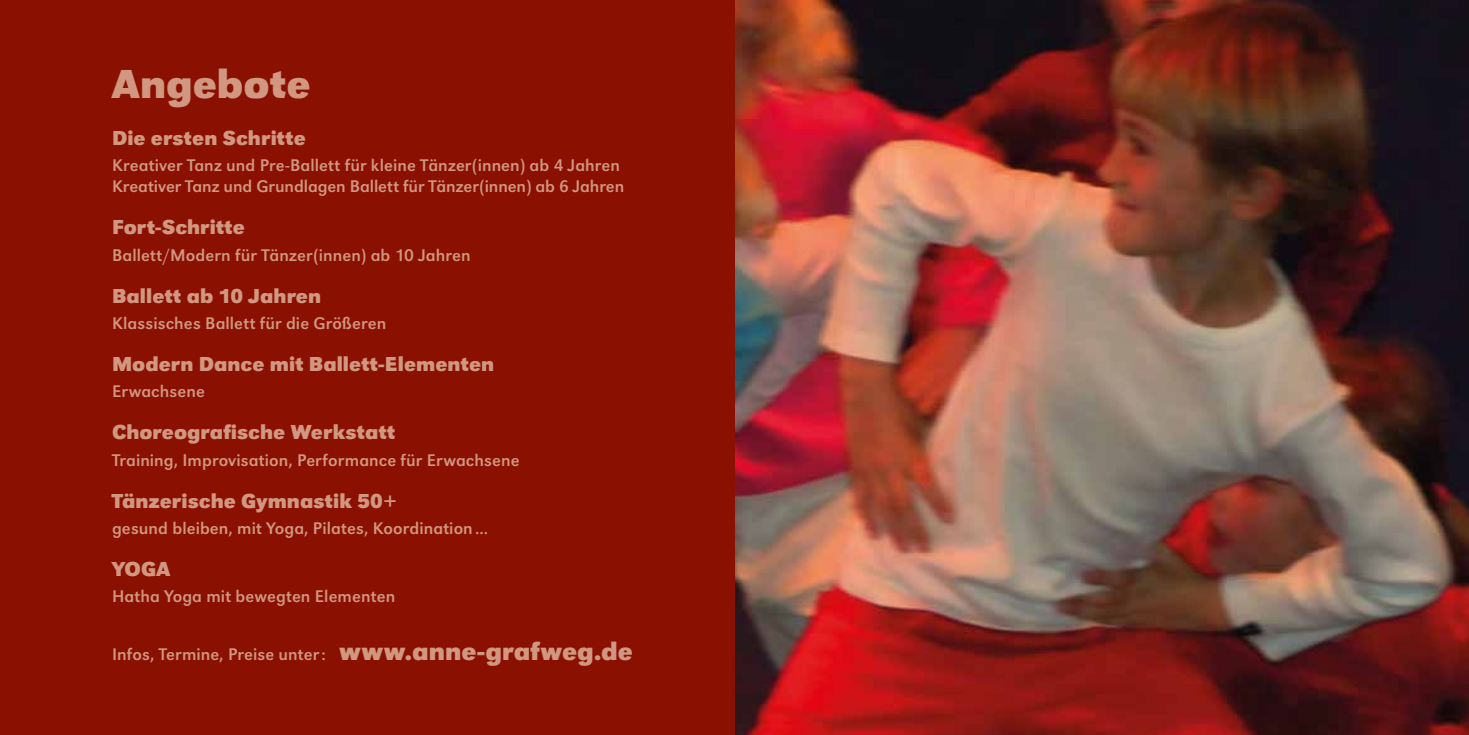
<style>
.page{position:relative;width:1469px;height:735px;background:#fff}
.page>*{position:absolute;margin:0;border:0;box-sizing:border-box;transform-origin:0 0}
.t1{font:700 42px "Urw Grotesk";color:#d19780}
.t2{font:700 21px "Urw Grotesk";letter-spacing:.005em;color:#d19780}
.t3{font:17.5px/21px "Urw Grotesk";letter-spacing:.005em;color:#d19780}
.s1{font-weight:700;font-size:26.25px}
</style>
<div class="page">
<img style="left:734px;top:0;width:734px;height:734px">
<div style="left:0;top:0;width:734px;height:734px;background:#8a1002"></div>
<h1 class="t1" style="left:112px;top:59px;width:200px">Angebote</h1>
<p class="t2" style="left:112px;top:126px;width:195px">Die ersten Schritte</p>
<p class="t3" style="left:112px;top:155px;width:513px">Kreativer Tanz und Pre-Ballett für kleine Tänzer(innen) ab 4 Jahren<br>Kreativer Tanz und Grundlagen Ballett für Tänzer(innen) ab 6 Jahren</p>
<p class="t2" style="left:112px;top:215px;width:135px">Fort-Schritte</p>
<p class="t3" style="left:112px;top:244px;width:360px">Ballett/Modern für Tänzer(innen) ab 10 Jahren</p>
<p class="t2" style="left:112px;top:283px;width:211px">Ballett ab 10 Jahren</p>
<p class="t3" style="left:112px;top:312px;width:276px">Klassisches Ballett für die Größeren</p>
<p class="t2" style="left:112px;top:351px;width:384px">Modern Dance mit Ballett-Elementen</p>
<p class="t3" style="left:112px;top:380px;width:94px">Erwachsene</p>
<p class="t2" style="left:112px;top:420px;width:285px">Choreografische Werkstatt</p>
<p class="t3" style="left:112px;top:449px;width:409px">Training, Improvisation, Performance für Erwachsene</p>
<p class="t2" style="left:112px;top:488px;width:286px">Tänzerische Gymnastik 50+</p>
<p class="t3" style="left:112px;top:517px;width:378px">gesund bleiben, mit Yoga, Pilates, Koordination...</p>
<p class="t2" style="left:112px;top:556px;width:60px">YOGA</p>
<p class="t3" style="left:112px;top:585px;width:285px">Hatha Yoga mit bewegten Elementen</p>
<p class="t3" style="left:112px;top:643px;width:522px">Infos, Termine, Preise unter: <span class="s1">www.anne-grafweg.de</span></p>
</div>
